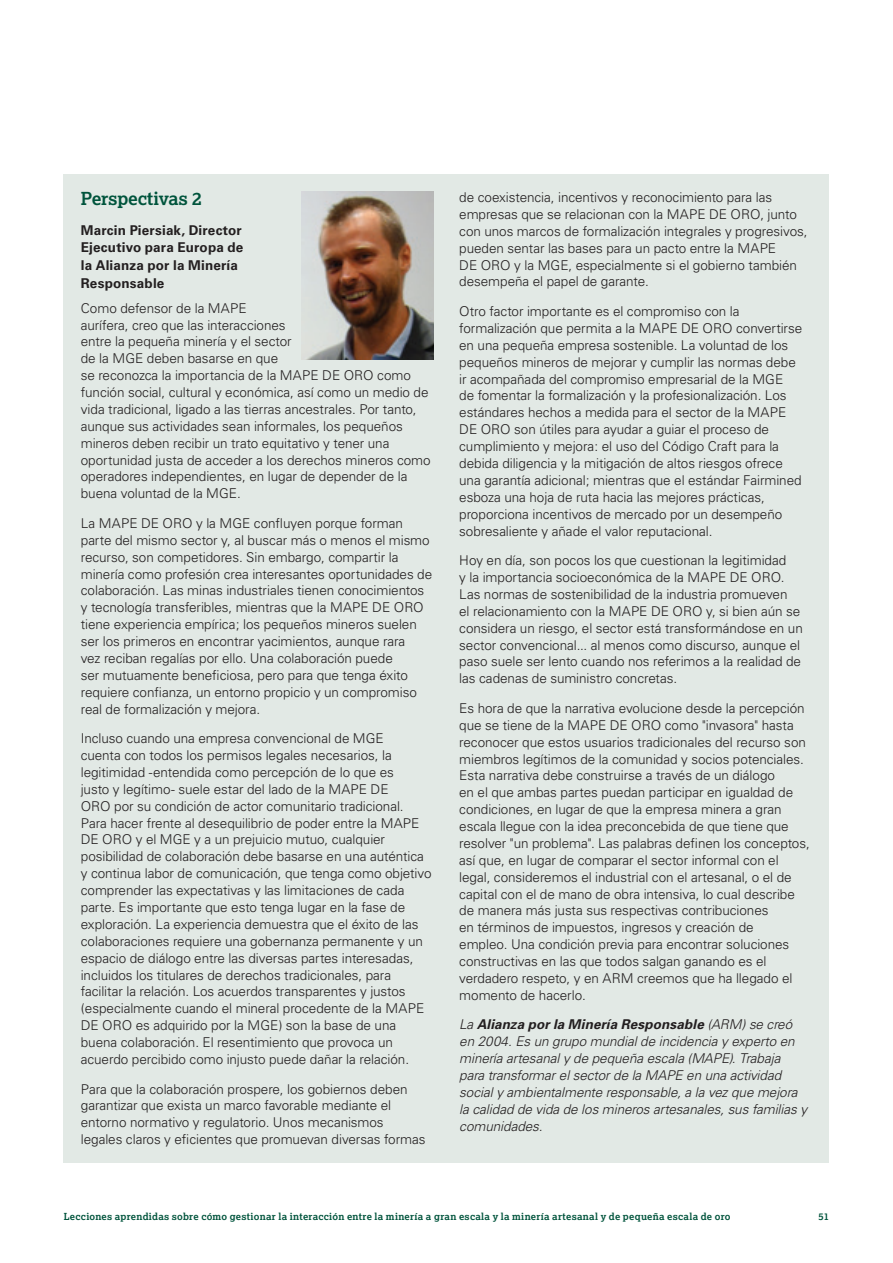
<style>
.page{position:relative;width:893px;height:1263px;background:#fff}
.page>*{position:absolute;margin:0;border:0;box-sizing:border-box;transform-origin:0 0}
.t1{font:700 18px "Lexia";letter-spacing:-.015em;color:#00543c}
.t2{font:300 13.5px/16.8px "Univers";letter-spacing:-.005em;color:#231f20}
.t3{font:italic 300 13.5px/16.8px "Univers";letter-spacing:-.005em;color:#231f20}
.t4{font:700 13.5px/17.5px "Univers";letter-spacing:.01em;color:#231f20}
.t5{font:700 9.75px "Lexia";letter-spacing:.025em;color:#00543c}
.s1{font-weight:700}
</style>
<div class="page">
<div style="left:64px;top:174px;width:765px;height:989px;background:#e2e9e5"></div>
<img style="left:302px;top:191px;width:132px;height:168px">
<h1 class="t1" style="left:81px;top:187px;width:123px">Perspectivas 2</h1>
<p class="t4" style="left:81px;top:222px;width:164px">Marcin Piersiak, Director<br>Ejecutivo para Europa de la Alianza por la Minería<br>Responsable</p>
<p class="t2" style="left:81px;top:299px;width:351px">Como defensor de la MAPE<br>aurífera, creo que las interacciones<br>entre la pequeña minería y el sector<br>de la MGE deben basarse en que<br>se reconozca la importancia de la MAPE DE ORO como función social, cultural y económica, así como un medio de vida tradicional, ligado a las tierras ancestrales. Por tanto, aunque sus actividades sean informales, los pequeños mineros deben recibir un trato equitativo y tener una oportunidad justa de acceder a los derechos mineros como operadores independientes, en lugar de depender de la buena voluntad de la MGE.</p>
<p class="t2" style="left:81px;top:515px;width:353px">La MAPE DE ORO y la MGE confluyen porque forman parte del mismo sector y, al buscar más o menos el mismo recurso, son competidores. Sin embargo, compartir la minería como profesión crea interesantes oportunidades de colaboración. Las minas industriales tienen conocimientos y tecnología transferibles, mientras que la MAPE DE ORO tiene experiencia empírica; los pequeños mineros suelen ser los primeros en encontrar yacimientos, aunque rara<br>vez reciban regalías por ello. Una colaboración puede<br>ser mutuamente beneficiosa, pero para que tenga éxito requiere confianza, un entorno propicio y un compromiso real de formalización y mejora.</p>
<p class="t2" style="left:81px;top:730px;width:352px">Incluso cuando una empresa convencional de MGE<br>cuenta con todos los permisos legales necesarios, la legitimidad -entendida como percepción de lo que es<br>justo y legítimo- suele estar del lado de la MAPE DE<br>ORO por su condición de actor comunitario tradicional.<br>Para hacer frente al desequilibrio de poder entre la MAPE DE ORO y el MGE y a un prejuicio mutuo, cualquier posibilidad de colaboración debe basarse en una auténtica y continua labor de comunicación, que tenga como objetivo comprender las expectativas y las limitaciones de cada parte. Es importante que esto tenga lugar en la fase de exploración. La experiencia demuestra que el éxito de las colaboraciones requiere una gobernanza permanente y un espacio de diálogo entre las diversas partes interesadas, incluidos los titulares de derechos tradicionales, para facilitar la relación. Los acuerdos transparentes y justos (especialmente cuando el mineral procedente de la MAPE DE ORO es adquirido por la MGE) son la base de una buena colaboración. El resentimiento que provoca un acuerdo percibido como injusto puede dañar la relación.</p>
<p class="t2" style="left:81px;top:1080px;width:346px">Para que la colaboración prospere, los gobiernos deben garantizar que exista un marco favorable mediante el entorno normativo y regulatorio. Unos mecanismos legales claros y eficientes que promuevan diversas formas</p>
<p class="t2" style="left:459px;top:189px;width:350px">de coexistencia, incentivos y reconocimiento para las empresas que se relacionan con la MAPE DE ORO, junto con unos marcos de formalización integrales y progresivos, pueden sentar las bases para un pacto entre la MAPE<br>DE ORO y la MGE, especialmente si el gobierno también desempeña el papel de garante.</p>
<p class="t2" style="left:459px;top:303px;width:344px">Otro factor importante es el compromiso con la formalización que permita a la MAPE DE ORO convertirse en una pequeña empresa sostenible. La voluntad de los pequeños mineros de mejorar y cumplir las normas debe ir acompañada del compromiso empresarial de la MGE<br>de fomentar la formalización y la profesionalización. Los estándares hechos a medida para el sector de la MAPE DE ORO son útiles para ayudar a guiar el proceso de cumplimiento y mejora: el uso del Código Craft para la debida diligencia y la mitigación de altos riesgos ofrece una garantía adicional; mientras que el estándar Fairmined esboza una hoja de ruta hacia las mejores prácticas, proporciona incentivos de mercado por un desempeño sobresaliente y añade el valor reputacional.</p>
<p class="t2" style="left:459px;top:552px;width:345px">Hoy en día, son pocos los que cuestionan la legitimidad<br>y la importancia socioeconómica de la MAPE DE ORO.<br>Las normas de sostenibilidad de la industria promueven<br>el relacionamiento con la MAPE DE ORO y, si bien aún se considera un riesgo, el sector está transformándose en un sector convencional... al menos como discurso, aunque el paso suele ser lento cuando nos referimos a la realidad de las cadenas de suministro concretas.</p>
<p class="t2" style="left:459px;top:700px;width:352px">Es hora de que la narrativa evolucione desde la percepción que se tiene de la MAPE DE ORO como "invasora" hasta reconocer que estos usuarios tradicionales del recurso son miembros legítimos de la comunidad y socios potenciales.<br>Esta narrativa debe construirse a través de un diálogo<br>en el que ambas partes puedan participar en igualdad de condiciones, en lugar de que la empresa minera a gran escala llegue con la idea preconcebida de que tiene que resolver "un problema". Las palabras definen los conceptos, así que, en lugar de comparar el sector informal con el legal, consideremos el industrial con el artesanal, o el de capital con el de mano de obra intensiva, lo cual describe de manera más justa sus respectivas contribuciones<br>en términos de impuestos, ingresos y creación de<br>empleo. Una condición previa para encontrar soluciones constructivas en las que todos salgan ganando es el verdadero respeto, y en ARM creemos que ha llegado el momento de hacerlo.</p>
<p class="t3" style="left:459px;top:1016px;width:349px">La <span class="s1">Alianza por la Minería Responsable</span> (ARM) se creó en 2004. Es un grupo mundial de incidencia y experto en minería artesanal y de pequeña escala (MAPE). Trabaja para transformar el sector de la MAPE en una actividad social y ambientalmente responsable, a la vez que mejora la calidad de vida de los mineros artesanales, sus familias y comunidades.</p>
<p class="t5" style="left:64px;top:1211px;width:668px">Lecciones aprendidas sobre cómo gestionar la interacción entre la minería a gran escala y la minería artesanal y de pequeña escala de oro</p>
<p class="t5" style="left:819px;top:1211px;width:12px">51</p>
</div>
